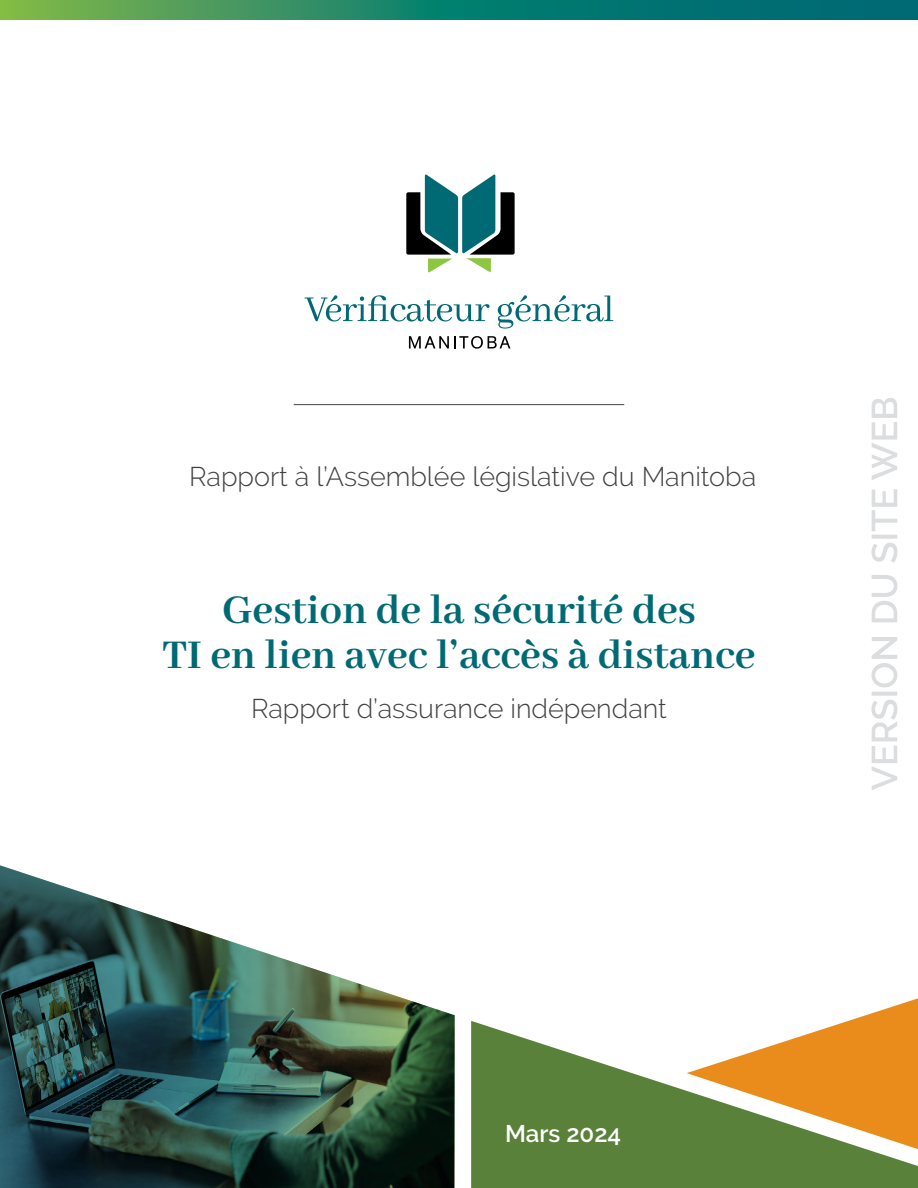
<style>
.page{position:relative;width:918px;height:1188px;background:#fff}
.page>*{position:absolute;margin:0;border:0;box-sizing:border-box;transform-origin:0 0}
.t1{font:700 45px/45px "Abhaya Libre";color:#006a74;text-align:center}
.t2{font:300 27px "Raleway";color:#424040}
.t3{font:600 24px "Raleway";color:#fff}
</style>
<div class="page">
<svg style="left:409px;top:336px;width:101px;height:13px"></svg>
<svg style="left:406px;top:174px;width:109px;height:99px"></svg>
<svg style="left:305px;top:295px;width:185px;height:27px"></svg>
<svg style="left:498px;top:295px;width:115px;height:34px"></svg>
<img style="left:0;top:865px;width:455px;height:323px">
<svg style="left:471px;top:1021px;width:447px;height:167px;fill:#59813a"></svg>
<svg style="left:687px;top:998px;width:231px;height:155px"></svg>
<svg style="left:0;top:0;width:918px;height:19px;background:#228667"></svg>
<svg style="left:871px;top:398px;width:26px;height:392px"></svg>
<hr style="left:294px;top:404px;width:330px;height:1px;background:#424040">
<p class="t2" style="left:189px;top:461px;width:568px">Rapport à l’Assemblée législative du Manitoba</p>
<h1 class="t1" style="left:163px;top:589px;width:595px">Gestion de la sécurité des<br>TI en lien avec l’accès à distance</h1>
<p class="t2" style="left:251px;top:692px;width:417px">Rapport d’assurance indépendant</p>
<p class="t3" style="left:505px;top:1119px;width:118px">Mars 2024</p>
</div>
